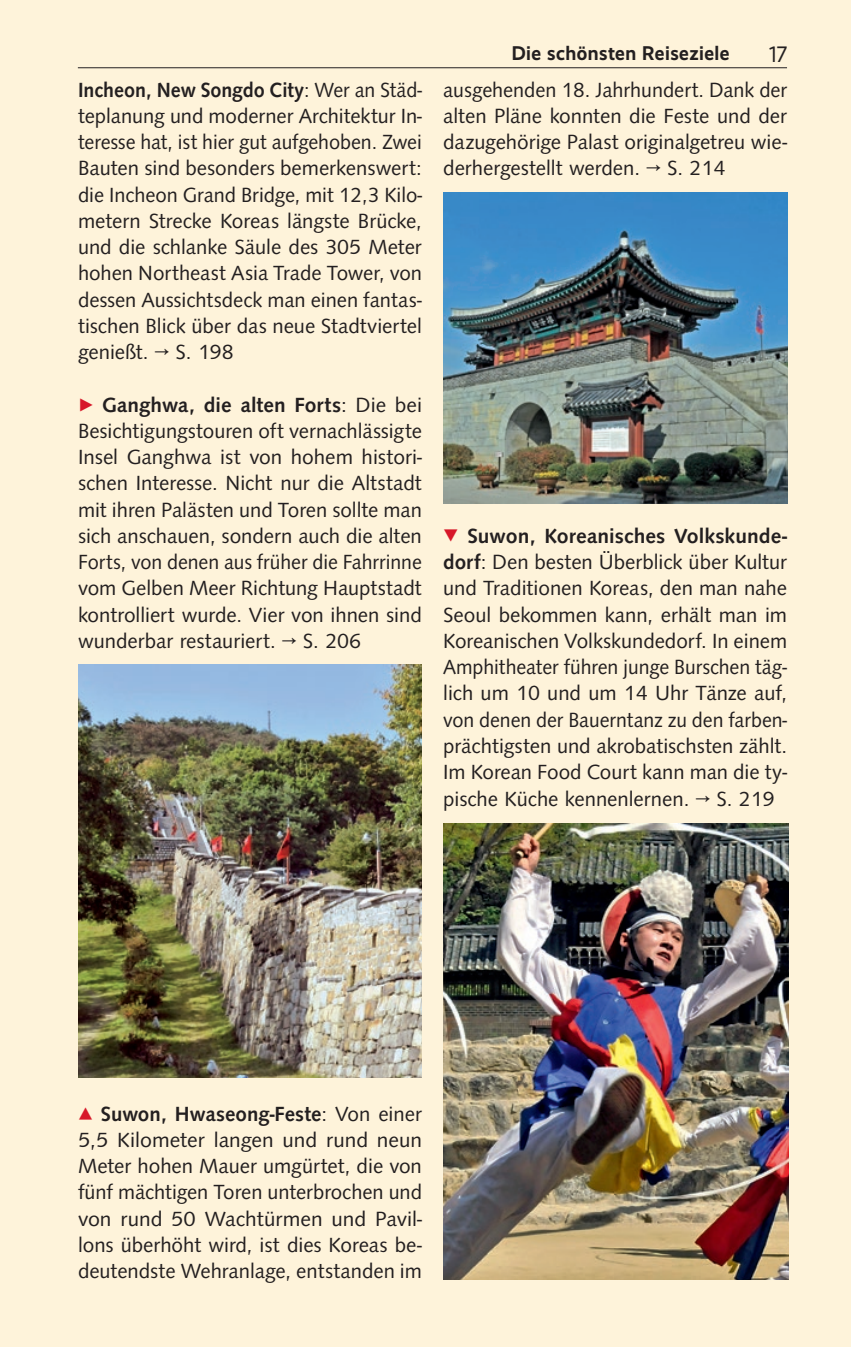
<style>
.page{position:relative;width:851px;height:1347px;background:#fff}
.page>*{position:absolute;margin:0;border:0;box-sizing:border-box;transform-origin:0 0}
.t1{font:22.5px "Realist";color:#231f20;scale:.95 1}
.t2{font:21.25px/26.2px "Syntax";color:#231f20;text-align:justify}
.t3{font:21.25px/26.2px "Syntax";color:#231f20;text-align:justify;scale:.96 1}
.t4{font:700 20px "Realist";letter-spacing:.025em;color:#231f20;scale:.95 1}
.s1{font-weight:500}
.s2{font-weight:500;font-size:30px;color:#d71729}
</style>
<div class="page">
<div style="left:0;top:0;width:850px;height:1346px;background:#fef3da"></div>
<img style="left:78px;top:665px;width:344px;height:412px">
<img style="left:443px;top:193px;width:344px;height:310px">
<img style="left:444px;top:823px;width:344px;height:456px">
<hr style="left:78px;top:67px;width:708px;height:1px;background:#231f20">
<p class="t3" style="left:78px;top:75px;width:360px"><span class="s1">Incheon, New Songdo City</span>: Wer an Städ&shy;teplanung und moderner Architektur In&shy;teresse hat, ist hier gut aufgehoben. Zwei Bauten sind besonders bemerkenswert: die Incheon Grand Bridge, mit 12,3 Kilo&shy;metern Strecke Koreas längste Brücke, und die schlanke Säule des 305 Meter hohen Northeast Asia Trade Tower, von dessen Aussichtsdeck man einen fantas&shy;tischen Blick über das neue Stadtviertel genießt. → S. 198</p>
<p class="t2" style="left:78px;top:390px;width:345px"><span class="s2">▸</span> <span class="s1">Ganghwa, die alten Forts</span>: Die bei Besichtigungstouren oft vernachlässigte Insel Ganghwa ist von hohem histori&shy;schen Interesse. Nicht nur die Altstadt mit ihren Palästen und Toren sollte man sich anschauen, sondern auch die alten Forts, von denen aus früher die Fahrrinne vom Gelben Meer Richtung Hauptstadt kontrolliert wurde. Vier von ihnen sind wunderbar restauriert. → S. 206</p>
<p class="t4" style="left:511px;top:42px;width:231px">Die schönsten Reiseziele</p>
<p class="t1" style="left:768px;top:42px;width:21px">17</p>
<p class="t2" style="left:443px;top:75px;width:345px">ausgehenden 18. Jahrhundert. Dank der alten Pläne konnten die Feste und der dazugehörige Palast originalgetreu wie&shy;derhergestellt werden. → S. 214</p>
<p class="t2" style="left:443px;top:522px;width:345px"><span class="s2">▾</span> <span class="s1">Suwon, Koreanisches Volkskunde&shy;dorf</span>: Den besten Überblick über Kultur und Traditionen Koreas, den man nahe Seoul bekommen kann, erhält man im Koreanischen Volkskundedorf. In einem Amphitheater führen junge Burschen täg&shy;lich um 10 und um 14 Uhr Tänze auf, von denen der Bauerntanz zu den farben&shy;prächtigsten und akrobatischsten zählt.<br>Im Korean Food Court kann man die ty&shy;pische Küche kennenlernen. → S. 219</p>
<p class="t2" style="left:78px;top:1099px;width:345px"><span class="s2">▴</span> <span class="s1">Suwon, Hwaseong-Feste</span>: Von einer 5,5 Kilometer langen und rund neun Meter hohen Mauer umgürtet, die von fünf mächtigen Toren unterbrochen und von rund 50 Wachtürmen und Pavil&shy;lons überhöht wird, ist dies Koreas be&shy;deutendste Wehranlage, entstanden im</p>
</div>
